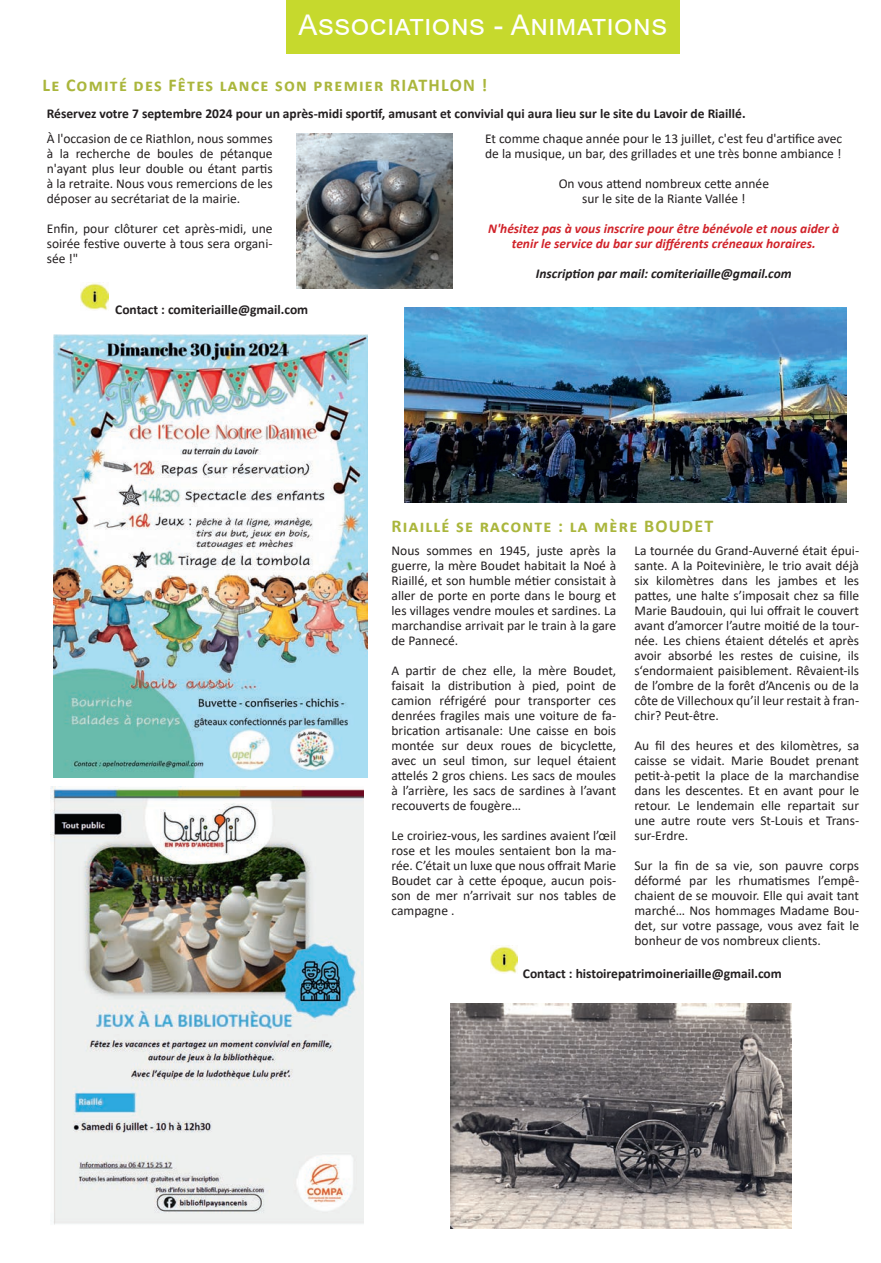
<style>
.page{position:relative;width:881px;height:1263px;background:#fff}
.page>*{position:absolute;margin:0;border:0;box-sizing:border-box;transform-origin:0 0}
.titre_haut_de_pages_assos{font:28.5px "Arial";letter-spacing:.02em;color:#fff}
.Titre_paragraphe_assos{font:700 18px "Calibri";letter-spacing:.07em;color:#aab63c}
.Articles{font:700 18px "Calibri";letter-spacing:.07em;color:#aab63c}
.Articles-2{font:13.5px/15px "Calibri";color:#231f20;text-align:justify}
.Articles-3{font:700 13.5px "Calibri";color:#231f20}
.Articles-4{font:italic 700 13.5px/15px "Calibri";color:#d1232a;text-align:center}
.Articles-5{font:italic 700 13.5px "Calibri";color:#231f20}
</style>
<div class="page">
<img style="left:490px;top:945px;width:27px;height:28px">
<img style="left:51px;top:787px;width:312px;height:438px">
<img style="left:450px;top:1003px;width:341px;height:226px">
<div style="left:286px;top:0;width:393px;height:54px;background:#c6d92d"></div>
<img style="left:81px;top:282px;width:27px;height:28px">
<img style="left:54px;top:334px;width:313px;height:444px">
<img style="left:297px;top:134px;width:155px;height:155px">
<img style="left:404px;top:308px;width:442px;height:194px">
<p class="titre_haut_de_pages_assos" style="left:298px;top:6px;width:370px">Associations - Animations</p>
<p class="Titre_paragraphe_assos" style="left:43px;top:73px;width:446px">Le Comité des Fêtes lance son premier RIATHLON !</p>
<p class="Articles-3" style="left:47px;top:104px;width:700px">Réservez votre 7 septembre 2024 pour un après-midi sportif, amusant et convivial qui aura lieu sur le site du Lavoir de Riaillé.</p>
<p class="Articles-2" style="left:47px;top:130px;width:227px">À l'occasion de ce Riathlon, nous sommes à la recherche de boules de pétanque n'ayant plus leur double ou étant partis à la retraite. Nous vous remercions de les déposer au secrétariat de la mairie.</p>
<p class="Articles-2" style="left:47px;top:220px;width:227px">Enfin, pour clôturer cet après-midi, une soirée festive ouverte à tous sera organi&shy;sée !"</p>
<p class="Articles-2" style="left:485px;top:130px;width:358px">Et comme chaque année pour le 13 juillet, c'est feu d'artifice avec de la musique, un bar, des grillades et une très bonne ambiance !</p>
<p class="Articles-2" style="left:558px;top:175px;width:212px">On vous attend nombreux cette année</p>
<p class="Articles-2" style="left:582px;top:190px;width:165px">sur le site de la Riante Vallée !</p>
<p class="Articles-4" style="left:488px;top:220px;width:352px">N'hésitez pas à vous inscrire pour être bénévole et nous aider à tenir le service du bar sur différents créneaux horaires.</p>
<p class="Articles-5" style="left:535px;top:264px;width:257px">Inscription par mail: comiteriaille@gmail.com</p>
<p class="Articles-3" style="left:115px;top:300px;width:194px">Contact : comiteriaille@gmail.com</p>
<p class="Articles" style="left:391px;top:514px;width:323px">Riaillé se raconte : la mère BOUDET</p>
<p class="Articles-2" style="left:391px;top:542px;width:226px">Nous sommes en 1945, juste après la guerre, la mère Boudet habitait la Noé à Riaillé, et son humble métier consistait à aller de porte en porte dans le bourg et les villages vendre moules et sardines. La marchandise arrivait par le train à la gare de Pannecé.</p>
<p class="Articles-2" style="left:391px;top:662px;width:226px">A partir de chez elle, la mère Boudet, faisait la distribution à pied, point de camion réfrigéré pour transporter ces denrées fragiles mais une voiture de fa&shy;brication artisanale: Une caisse en bois montée sur deux roues de bicyclette, avec un seul timon, sur lequel étaient attelés 2 gros chiens. Les sacs de moules à l’arrière, les sacs de sardines à l’avant recouverts de fougère…</p>
<p class="Articles-2" style="left:391px;top:827px;width:226px">Le croiriez-vous, les sardines avaient l’œil rose et les moules sentaient bon la ma&shy;rée. C’était un luxe que nous offrait Marie Boudet car à cette époque, aucun pois&shy;son de mer n’arrivait sur nos tables de campagne .</p>
<p class="Articles-2" style="left:634px;top:542px;width:226px">La tournée du Grand-Auverné était épui&shy;sante. A la Poitevinière, le trio avait déjà six kilomètres dans les jambes et les pattes, une halte s’imposait chez sa fille Marie Baudouin, qui lui offrait le couvert avant d’amorcer l’autre moitié de la tour&shy;née. Les chiens étaient dételés et après avoir absorbé les restes de cuisine, ils s‘endormaient paisiblement. Rêvaient-ils de l’ombre de la forêt d’Ancenis ou de la côte de Villechoux qu’il leur restait à fran&shy;chir? Peut-être.</p>
<p class="Articles-2" style="left:634px;top:737px;width:226px">Au fil des heures et des kilomètres, sa caisse se vidait. Marie Boudet prenant petit-à-petit la place de la marchandise dans les descentes. Et en avant pour le retour. Le lendemain elle repartait sur une autre route vers St-Louis et Trans&shy;sur-Erdre.</p>
<p class="Articles-2" style="left:634px;top:857px;width:226px">Sur la fin de sa vie, son pauvre corps déformé par les rhumatismes l’empê&shy;chaient de se mouvoir. Elle qui avait tant marché… Nos hommages Madame Bou&shy;det, sur votre passage, vous avez fait le bonheur de vos nombreux clients.</p>
<p class="Articles-3" style="left:522px;top:963px;width:260px">Contact : histoirepatrimoineriaille@gmail.com</p>
</div>
